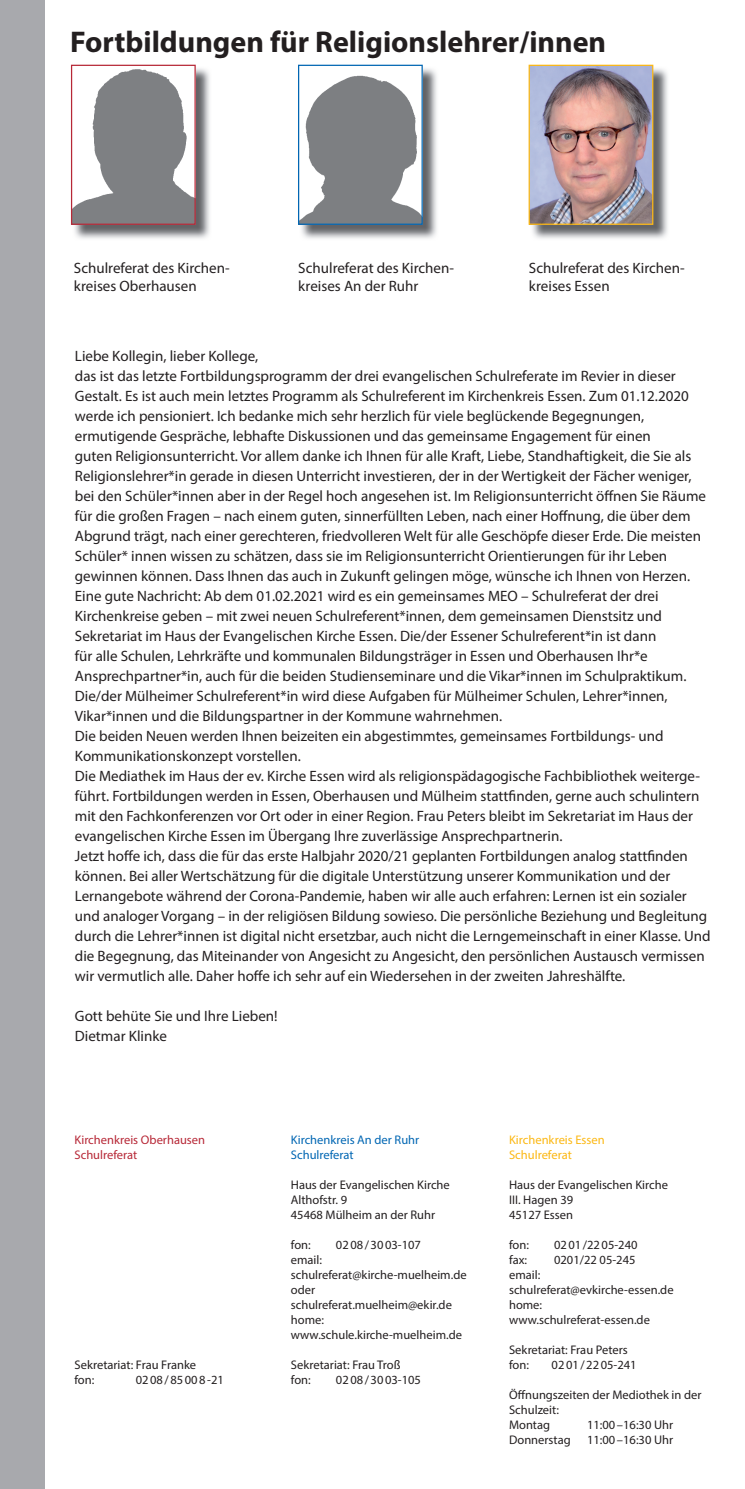
<style>
.page{position:relative;width:745px;height:1489px;background:#fff}
.page>*{position:absolute;margin:0;border:0;box-sizing:border-box;transform-origin:0 0}
.t1{font:700 30px "Myriad Pro";color:#231f20}
.t2{font:15px/20px "Myriad Pro";color:#231f20}
.t3{font:12.5px/15px "Myriad Pro";color:#231f20}
.t4{font:12.5px/15px "Myriad Pro";color:#b72837}
.t5{font:12.5px/15px "Myriad Pro";color:#0166b3}
.t6{font:12.5px/15px "Myriad Pro";color:#fcb814}
</style>
<div class="page">
<img style="left:74px;top:68px;width:136px;height:171px">
<img style="left:73px;top:68px;width:121px;height:155px">
<div style="left:71px;top:65px;width:125px;height:160px;border:1px solid #b72837"></div>
<img style="left:532px;top:66px;width:136px;height:173px">
<img style="left:530px;top:67px;width:121px;height:156px">
<div style="left:528px;top:65px;width:125px;height:160px;border:1px solid #fcb814"></div>
<img style="left:301px;top:66px;width:136px;height:173px">
<img style="left:300px;top:67px;width:120px;height:156px">
<div style="left:298px;top:65px;width:124px;height:160px;border:1px solid #0166b3"></div>
<div style="left:0;top:0;width:44px;height:1488px;background:#a8a9ad"></div>
<h1 class="t1" style="left:70px;top:22px;width:537px">Fortbildungen für Religionslehrer/innen</h1>
<p class="t2" style="left:74px;top:258px;width:157px;line-height:18px">Schulreferat des Kirchen&shy;kreises Oberhausen</p>
<p class="t2" style="left:298px;top:258px;width:157px;line-height:18px">Schulreferat des Kirchen&shy;kreises An der Ruhr</p>
<p class="t2" style="left:528px;top:258px;width:157px;line-height:18px">Schulreferat des Kirchen&shy;kreises Essen</p>
<p class="t2" style="left:75px;top:346px;width:637px">Liebe Kollegin, lieber Kollege,<br>das ist das letzte Fortbildungsprogramm der drei evangelischen Schulreferate im Revier in dieser Gestalt. Es ist auch mein letztes Programm als Schulreferent im Kirchenkreis Essen. Zum 01.12.2020 werde ich pensioniert. Ich bedanke mich sehr herzlich für viele beglückende Begegnungen, ermutigende Gespräche, lebhafte Diskussionen und das gemeinsame Engagement für einen<br>guten Religionsunterricht. Vor allem danke ich Ihnen für alle Kraft, Liebe, Standhaftigkeit, die Sie als Religionslehrer*in gerade in diesen Unterricht investieren, der in der Wertigkeit der Fächer weniger, bei den Schüler*innen aber in der Regel hoch angesehen ist. Im Religionsunterricht öffnen Sie Räume für die großen Fragen – nach einem guten, sinnerfüllten Leben, nach einer Hoffnung, die über dem Abgrund trägt, nach einer gerechteren, friedvolleren Welt für alle Geschöpfe dieser Erde. Die meisten Schüler* innen wissen zu schätzen, dass sie im Religionsunterricht Orientierungen für ihr Leben gewinnen können. Dass Ihnen das auch in Zukunft gelingen möge, wünsche ich Ihnen von Herzen.<br>Eine gute Nachricht: Ab dem 01.02.2021 wird es ein gemeinsames MEO – Schulreferat der drei Kirchenkreise geben – mit zwei neuen Schulreferent*innen, dem gemeinsamen Dienstsitz und Sekretariat im Haus der Evangelischen Kirche Essen. Die/der Essener Schulreferent*in ist dann<br>für alle Schulen, Lehrkräfte und kommunalen Bildungsträger in Essen und Oberhausen Ihr*e Ansprechpartner*in, auch für die beiden Studienseminare und die Vikar*innen im Schulpraktikum.<br>Die/der Mülheimer Schulreferent*in wird diese Aufgaben für Mülheimer Schulen, Lehrer*innen, Vikar*innen und die Bildungspartner in der Kommune wahrnehmen.<br>Die beiden Neuen werden Ihnen beizeiten ein abgestimmtes, gemeinsames Fortbildungs- und Kommunikationskonzept vorstellen.<br>Die Mediathek im Haus der ev. Kirche Essen wird als religionspädagogische Fachbibliothek weiterge&shy;führt. Fortbildungen werden in Essen, Oberhausen und Mülheim stattfinden, gerne auch schulintern mit den Fachkonferenzen vor Ort oder in einer Region. Frau Peters bleibt im Sekretariat im Haus der evangelischen Kirche Essen im Übergang Ihre zuverlässige Ansprechpartnerin.<br>Jetzt hoffe ich, dass die für das erste Halbjahr 2020/21 geplanten Fortbildungen analog stattfinden können. Bei aller Wertschätzung für die digitale Unterstützung unserer Kommunikation und der Lernangebote während der Corona-Pandemie, haben wir alle auch erfahren: Lernen ist ein sozialer und analoger Vorgang – in der religiösen Bildung sowieso. Die persönliche Beziehung und Begleitung durch die Lehrer*innen ist digital nicht ersetzbar, auch nicht die Lerngemeinschaft in einer Klasse. Und die Begegnung, das Miteinander von Angesicht zu Angesicht, den persönlichen Austausch vermissen wir vermutlich alle. Daher hoffe ich sehr auf ein Wiedersehen in der zweiten Jahreshälfte.</p>
<p class="t2" style="left:75px;top:1005px;width:204px">Gott behüte Sie und Ihre Lieben!<br>Dietmar Klinke</p>
<p class="t4" style="left:74px;top:1131px;width:132px">Kirchenkreis Oberhausen<br>Schulreferat</p>
<p class="t3" style="left:74px;top:1356px;width:123px">Sekretariat: Frau Franke fon:</p>
<p class="t3" style="left:136px;top:1371px;width:90px">02 08 / 85 00 8 -21</p>
<p class="t5" style="left:291px;top:1131px;width:130px">Kirchenkreis An der Ruhr<br>Schulreferat</p>
<p class="t3" style="left:291px;top:1176px;width:160px">Haus der Evangelischen Kirche<br>Althofstr. 9<br>45468 Mülheim an der Ruhr</p>
<p class="t3" style="left:291px;top:1236px;width:21px">fon:</p>
<p class="t3" style="left:336px;top:1236px;width:86px">02 08 / 30 03-107</p>
<p class="t3" style="left:291px;top:1251px;width:177px">email: schulreferat@kirche-muelheim.de oder schulreferat.muelheim@ekir.de home: www.schule.kirche-muelheim.de</p>
<p class="t3" style="left:291px;top:1356px;width:111px">Sekretariat: Frau Troß fon:</p>
<p class="t3" style="left:336px;top:1371px;width:86px">02 08 / 30 03-105</p>
<p class="t6" style="left:508px;top:1131px;width:97px">Kirchenkreis Essen<br>Schulreferat</p>
<p class="t3" style="left:508px;top:1176px;width:160px">Haus der Evangelischen Kirche<br>III. Hagen 39<br>45127 Essen</p>
<p class="t3" style="left:508px;top:1236px;width:21px">fon:</p>
<p class="t3" style="left:553px;top:1236px;width:85px">02 01 /22 05-240</p>
<p class="t3" style="left:508px;top:1251px;width:20px">fax:</p>
<p class="t3" style="left:553px;top:1251px;width:83px">0201/22 05-245</p>
<p class="t3" style="left:508px;top:1266px;width:166px">email: schulreferat@evkirche-essen.de home: www.schulreferat-essen.de</p>
<p class="t3" style="left:508px;top:1341px;width:120px">Sekretariat: Frau Peters fon:</p>
<p class="t3" style="left:551px;top:1356px;width:86px">02 01 / 22 05-241</p>
<p class="t3" style="left:508px;top:1386px;width:194px">Öffnungszeiten der Mediothek in der<br>Schulzeit:<br>Montag</p>
<p class="t3" style="left:586px;top:1416px;width:88px">11:00 –16:30 Uhr</p>
<p class="t3" style="left:508px;top:1431px;width:63px">Donnerstag</p>
<p class="t3" style="left:586px;top:1431px;width:88px">11:00 –16:30 Uhr</p>
</div>
